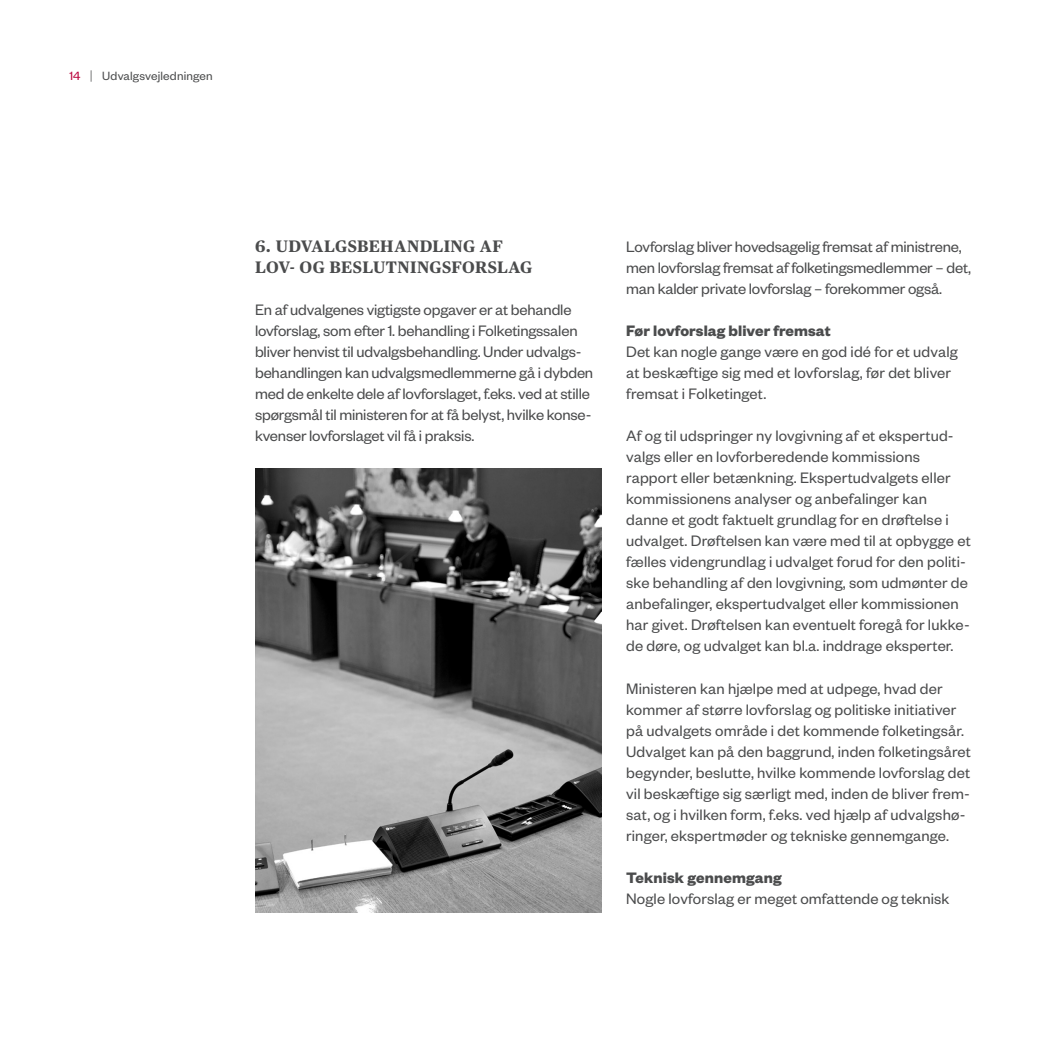
<style>
.page{position:relative;width:1042px;height:1042px;background:#fff}
.page>*{position:absolute;margin:0;border:0;box-sizing:border-box;transform-origin:0 0}
.Brødtekst_Founders_R{font:16.62px/21px "Founders Grotesk";letter-spacing:.01em;color:#4b4c4d}
.Brødtekst_Founders_R-2{font:16.62px/21px "Founders Grotesk";letter-spacing:-.01em;color:#4b4c4d}
.Brødtekst_Founders_R-3{font:700 16.62px "Publico Text";letter-spacing:.025em;color:#4b4c4d}
.Brødtekst_Founders_R-4{font:700 16.62px "Founders Grotesk";letter-spacing:.005em;color:#4b4c4d}
.t1{font:13.12px "Founders Grotesk";letter-spacing:.015em;color:#4b4c4d}
.s1{color:#ba053d}
.s2{font-family:"Publico Headline";font-weight:700}
</style>
<div class="page">
<img style="left:255px;top:469px;width:346px;height:444px">
<p class="t1" style="left:69px;top:68px;width:145px"><span class="s1">14</span> <span class="s2">|</span> Udvalgsvejledningen</p>
<p class="Brødtekst_Founders_R-3" style="left:255px;top:234px;width:250px">6. UDVALGSBEHANDLING AF</p>
<p class="Brødtekst_Founders_R-3" style="left:255px;top:255px;width:279px">LOV- OG BESLUTNINGSFORSLAG</p>
<p class="Brødtekst_Founders_R-2" style="left:255px;top:299px;width:340px">En af udvalgenes vigtigste opgaver er at behandle lovforslag, som efter 1. behandling i Folketingssalen bliver henvist til udvalgsbehandling. Under udvalgs&shy;behandlingen kan udvalgsmedlemmerne gå i dybden med de enkelte dele af lovforslaget, f.eks. ved at stille spørgsmål til ministeren for at få belyst, hvilke konse&shy;kvenser lovforslaget vil få i praksis.</p>
<p class="Brødtekst_Founders_R-2" style="left:626px;top:236px;width:346px">Lovforslag bliver hovedsagelig fremsat af ministrene, men lovforslag fremsat af folketingsmedlemmer – det, man kalder private lovforslag – forekommer også.</p>
<p class="Brødtekst_Founders_R-4" style="left:626px;top:320px;width:206px">Før lovforslag bliver fremsat</p>
<p class="Brødtekst_Founders_R" style="left:626px;top:341px;width:333px">Det kan nogle gange være en god idé for et udvalg at beskæftige sig med et lovforslag, før det bliver fremsat i Folketinget.</p>
<p class="Brødtekst_Founders_R" style="left:626px;top:425px;width:346px">Af og til udspringer ny lovgivning af et ekspertud&shy;valgs eller en lovforberedende kommissions rapport eller betænkning. Ekspertudvalgets eller kommissionens analyser og anbefalinger kan danne et godt faktuelt grundlag for en drøftelse i udvalget. Drøftelsen kan være med til at opbygge et fælles videngrundlag i udvalget forud for den politi&shy;ske behandling af den lovgivning, som udmønter de anbefalinger, ekspertudvalget eller kommissionen har givet. Drøftelsen kan eventuelt foregå for lukke&shy;de døre, og udvalget kan bl.a. inddrage eksperter.</p>
<p class="Brødtekst_Founders_R" style="left:626px;top:677px;width:346px">Ministeren kan hjælpe med at udpege, hvad der kommer af større lovforslag og politiske initiativer på udvalgets område i det kommende folketingsår.<br>Udvalget kan på den baggrund, inden folketingsåret begynder, beslutte, hvilke kommende lovforslag det vil beskæftige sig særligt med, inden de bliver frem&shy;sat, og i hvilken form, f.eks. ved hjælp af udvalgshø&shy;ringer, ekspertmøder og tekniske gennemgange.</p>
<p class="Brødtekst_Founders_R-4" style="left:626px;top:866px;width:157px">Teknisk gennemgang</p>
<p class="Brødtekst_Founders_R" style="left:626px;top:887px;width:325px">Nogle lovforslag er meget omfattende og teknisk</p>
</div>
